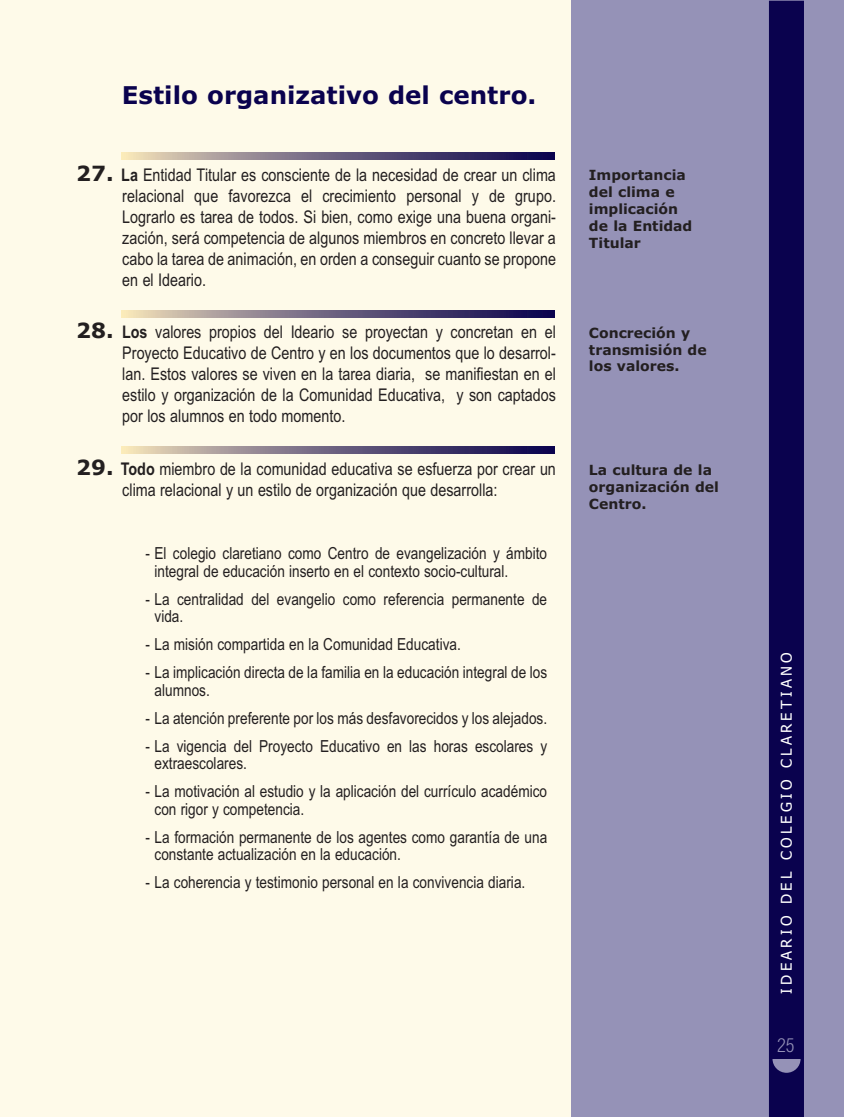
<style>
.page{position:relative;width:844px;height:1117px;background:#fff}
.page>*{position:absolute;margin:0;border:0;box-sizing:border-box;transform-origin:0 0}
.t1{font:700 24.5px "Verdana";color:#0a024e}
.t2{font:300 condensed 19.25px "Arial";color:#9592b7}
.t3{font:17.5px/21px "Arial Narrow";color:#231f20;text-align:justify}
.t4{font:16.62px/17.5px "Arial Narrow";color:#231f20}
.t5{font:14.88px "Tahoma";letter-spacing:.22em;color:#fff}
.t6{font:700 14px/16.8px "Verdana";color:#231f20}
.s1{font-family:"Verdana";font-weight:700;font-size:21px}
.s2{font-weight:700}
</style>
<div class="page">
<div style="left:0;top:0;width:843px;height:1116px;background:#9592b7"></div>
<div style="left:768px;top:1px;width:35px;height:1115px;background:#0a024e"></div>
<div style="left:772px;top:1044px;width:28px;height:28px;background:#9592b7;border-radius:50%"></div>
<div style="left:771px;top:1043px;width:30px;height:15px;background:#0a024e"></div>
<div style="left:2px;top:0;width:569px;height:1116px;background:#fefae9"></div>
<hr style="left:0;top:0;width:3px;height:1116px;background:#fefae9">
<svg style="left:122px;top:446px;width:433px;height:7px;background:#716680"></svg>
<svg style="left:122px;top:310px;width:433px;height:7px;background:#716680"></svg>
<svg style="left:122px;top:152px;width:433px;height:7px;background:#716680"></svg>
<h1 class="t1" style="left:122px;top:81px;width:416px">Estilo organizativo del centro.</h1>
<p class="t3" style="left:122px;top:164px;width:435px;text-indent:-46px"><span class="s1">27.</span> <span class="s2">La</span> Entidad Titular es consciente de la necesidad de crear un clima relacional que favorezca el crecimiento personal y de grupo.<br>Lograrlo es tarea de todos. Si bien, como exige una buena organi&shy;zación, será competencia de algunos miembros en concreto llevar a cabo la tarea de animación, en orden a conseguir cuanto se propone en el Ideario.</p>
<p class="t3" style="left:122px;top:321px;width:435px;text-indent:-46px"><span class="s1">28.</span> <span class="s2">Los</span> valores propios del Ideario se proyectan y concretan en el Proyecto Educativo de Centro y en los documentos que lo desarrol&shy;lan. Estos valores se viven en la tarea diaria, se manifiestan en el estilo y organización de la Comunidad Educativa, y son captados por los alumnos en todo momento.</p>
<p class="t3" style="left:122px;top:458px;width:435px;text-indent:-46px"><span class="s1">29.</span> <span class="s2">Todo</span> miembro de la comunidad educativa se esfuerza por crear un clima relacional y un estilo de organización que desarrolla:</p>
<p class="t4" style="left:154px;top:544px;width:394px;text-indent:-9px">- El colegio claretiano como Centro de evangelización y ámbito integral de educación inserto en el contexto socio-cultural.</p>
<p class="t4" style="left:154px;top:590px;width:394px;text-indent:-9px">- La centralidad del evangelio como referencia permanente de vida.</p>
<p class="t4" style="left:145px;top:635px;width:317px">- La misión compartida en la Comunidad Educativa.</p>
<p class="t4" style="left:154px;top:663px;width:394px;text-indent:-9px">- La implicación directa de la familia en la educación integral de los alumnos.</p>
<p class="t4" style="left:145px;top:709px;width:403px">- La atención preferente por los más desfavorecidos y los alejados.</p>
<p class="t4" style="left:154px;top:737px;width:394px;text-indent:-9px">- La vigencia del Proyecto Educativo en las horas escolares y extraescolares.</p>
<p class="t4" style="left:154px;top:782px;width:394px;text-indent:-9px">- La motivación al estudio y la aplicación del currículo académico con rigor y competencia.</p>
<p class="t4" style="left:154px;top:828px;width:394px;text-indent:-9px">- La formación permanente de los agentes como garantía de una constante actualización en la educación.</p>
<p class="t4" style="left:145px;top:873px;width:381px">- La coherencia y testimonio personal en la convivencia diaria.</p>
<p class="t6" style="left:589px;top:167px;width:105px">Importancia del clima e implicación de la Entidad<br>Titular</p>
<p class="t6" style="left:589px;top:324px;width:119px">Concreción y transmisión de los valores.</p>
<p class="t6" style="left:589px;top:462px;width:131px">La cultura de la organización del<br>Centro.</p>
<p class="t5" style="left:777px;top:993px;width:342px;rotate:-90deg">IDEARIO DEL COLEGIO CLARETIANO</p>
<p class="t2" style="left:777px;top:1033px;width:19px">25</p>
</div>
